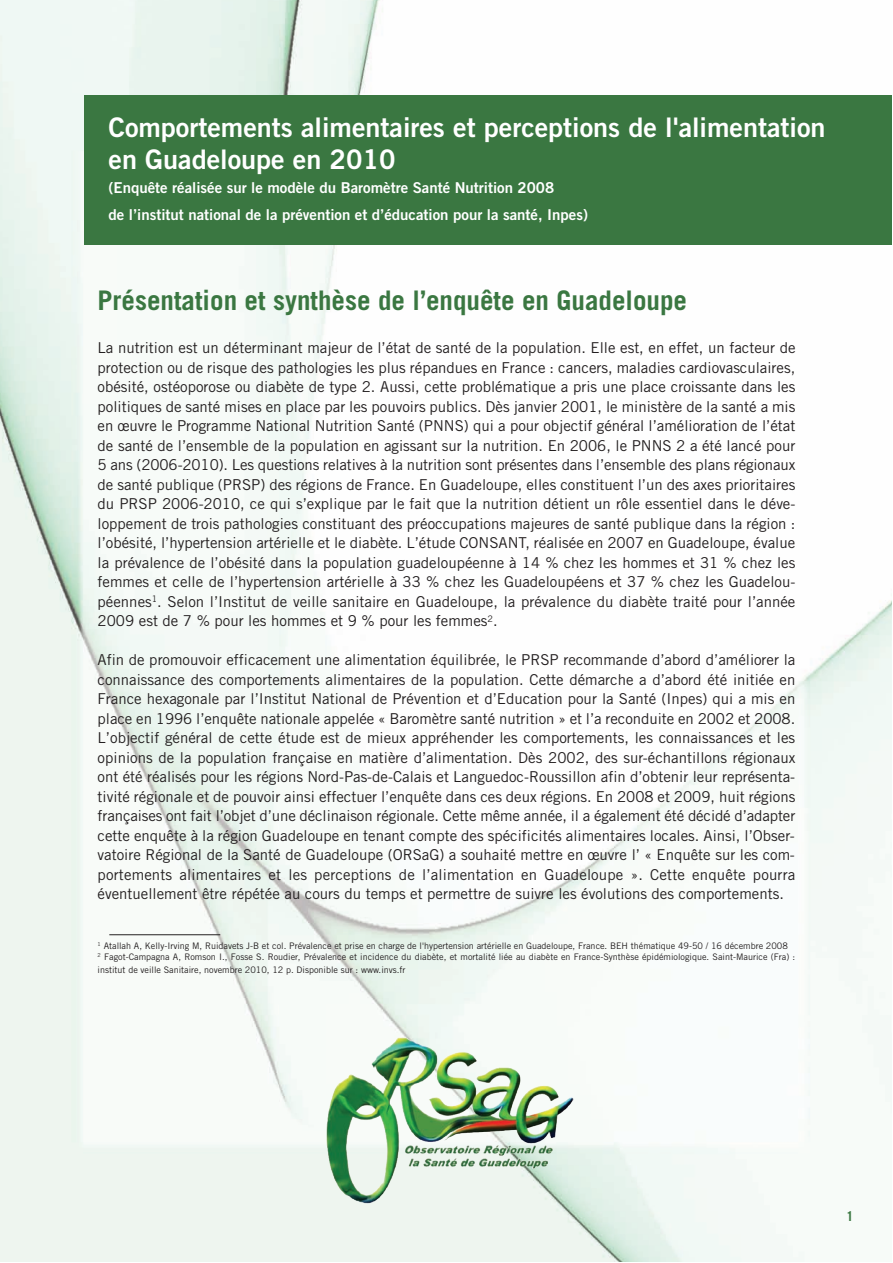
<style>
.page{position:relative;width:893px;height:1263px;background:#fff}
.page>*{position:absolute;margin:0;border:0;box-sizing:border-box;transform-origin:0 0}
.t1{font:27px/32.4px "Trade Gothic Bold Two";color:#fff}
.t2{font:700 27px "Trade Gothic";color:#3a7741}
.t3{font:15px/19.5px "Trade Gothic";color:#231f20;text-align:justify}
.t4{font:15px/26.7px "Trade Gothic Bold Two";color:#fff}
.t5{font:700 13.5px "Trade Gothic";color:#3a7741}
.t6{font:9px/10.8px "Trade Gothic";color:#231f20}
</style>
<div class="page">
<img style="left:0;top:0;width:891px;height:1262px">
<div style="left:84px;top:95px;width:807px;height:150px;background:#3a7741"></div>
<img style="left:397px;top:1038px;width:40px;height:47px">
<hr style="left:109px;top:934px;width:111px;height:1px;background:#231f20">
<h1 class="t1" style="left:108px;top:113px;width:718px">Comportements alimentaires et perceptions de l'alimentation en Guadeloupe en 2010</h1>
<p class="t4" style="left:108px;top:176px;width:481px">(Enquête réalisée sur le modèle du Baromètre Santé Nutrition 2008<br>de l’institut national de la prévention et d’éducation pour la santé, Inpes)</p>
<h1 class="t2" style="left:98px;top:290px;width:591px">Présentation et synthèse de l’enquête en Guadeloupe</h1>
<p class="t3" style="left:98px;top:339px;width:699px">La nutrition est un déterminant majeur de l’état de santé de la population. Elle est, en effet, un facteur de protection ou de risque des pathologies les plus répandues en France : cancers, maladies cardiovasculaires, obésité, ostéoporose ou diabète de type 2. Aussi, cette problématique a pris une place croissante dans les politiques de santé mises en place par les pouvoirs publics. Dès janvier 2001, le ministère de la santé a mis en œuvre le Programme National Nutrition Santé (PNNS) qui a pour objectif général l’amélioration de l’état de santé de l’ensemble de la population en agissant sur la nutrition. En 2006, le PNNS 2 a été lancé pour 5 ans (2006-2010). Les questions relatives à la nutrition sont présentes dans l’ensemble des plans régionaux de santé publique (PRSP) des régions de France. En Guadeloupe, elles constituent l’un des axes prioritaires du PRSP 2006-2010, ce qui s’explique par le fait que la nutrition détient un rôle essentiel dans le déve&shy;loppement de trois pathologies constituant des préoccupations majeures de santé publique dans la région : l’obésité, l’hypertension artérielle et le diabète. L’étude CONSANT, réalisée en 2007 en Guadeloupe, évalue la prévalence de l’obésité dans la population guadeloupéenne à 14 % chez les hommes et 31 % chez les femmes et celle de l’hypertension artérielle à 33 % chez les Guadeloupéens et 37 % chez les Guadelou&shy;péennes<sup>1</sup>. Selon l’Institut de veille sanitaire en Guadeloupe, la prévalence du diabète traité pour l’année 2009 est de 7 % pour les hommes et 9 % pour les femmes<sup>2</sup>.</p>
<p class="t3" style="left:98px;top:651px;width:699px">Afin de promouvoir efficacement une alimentation équilibrée, le PRSP recommande d’abord d’améliorer la connaissance des comportements alimentaires de la population. Cette démarche a d’abord été initiée en France hexagonale par l’Institut National de Prévention et d’Education pour la Santé (Inpes) qui a mis en place en 1996 l’enquête nationale appelée « Baromètre santé nutrition » et l’a reconduite en 2002 et 2008.<br>L’objectif général de cette étude est de mieux appréhender les comportements, les connaissances et les opinions de la population française en matière d’alimentation. Dès 2002, des sur-échantillons régionaux ont été réalisés pour les régions Nord-Pas-de-Calais et Languedoc-Roussillon afin d’obtenir leur représenta&shy;tivité régionale et de pouvoir ainsi effectuer l’enquête dans ces deux régions. En 2008 et 2009, huit régions françaises ont fait l’objet d’une déclinaison régionale. Cette même année, il a également été décidé d’adapter cette enquête à la région Guadeloupe en tenant compte des spécificités alimentaires locales. Ainsi, l’Obser&shy;vatoire Régional de la Santé de Guadeloupe (ORSaG) a souhaité mettre en œuvre l’ « Enquête sur les com&shy;portements alimentaires et les perceptions de l’alimentation en Guadeloupe ». Cette enquête pourra éventuellement être répétée au cours du temps et permettre de suivre les évolutions des comportements.</p>
<p class="t6" style="left:98px;top:941px;width:699px"><sup>1</sup> Atallah A, Kelly-Irving M, Ruidavets J-B et col. Prévalence et prise en charge de l'hypertension artérielle en Guadeloupe, France. BEH thématique 49-50 / 16 décembre 2008<br><sup>2</sup> Fagot-Campagna A, Romson I., Fosse S. Roudier, Prévalence et incidence du diabète, et mortalité liée au diabète en France-Synthèse épidémiologique. Saint-Maurice (Fra) :</p>
<p class="t6" style="left:98px;top:965px;width:309px">institut de veille Sanitaire, novembre 2010, 12 p. Disponible sur : www.invs.fr</p>
<p class="t5" style="left:846px;top:1211px;width:9px">1</p>
</div>
